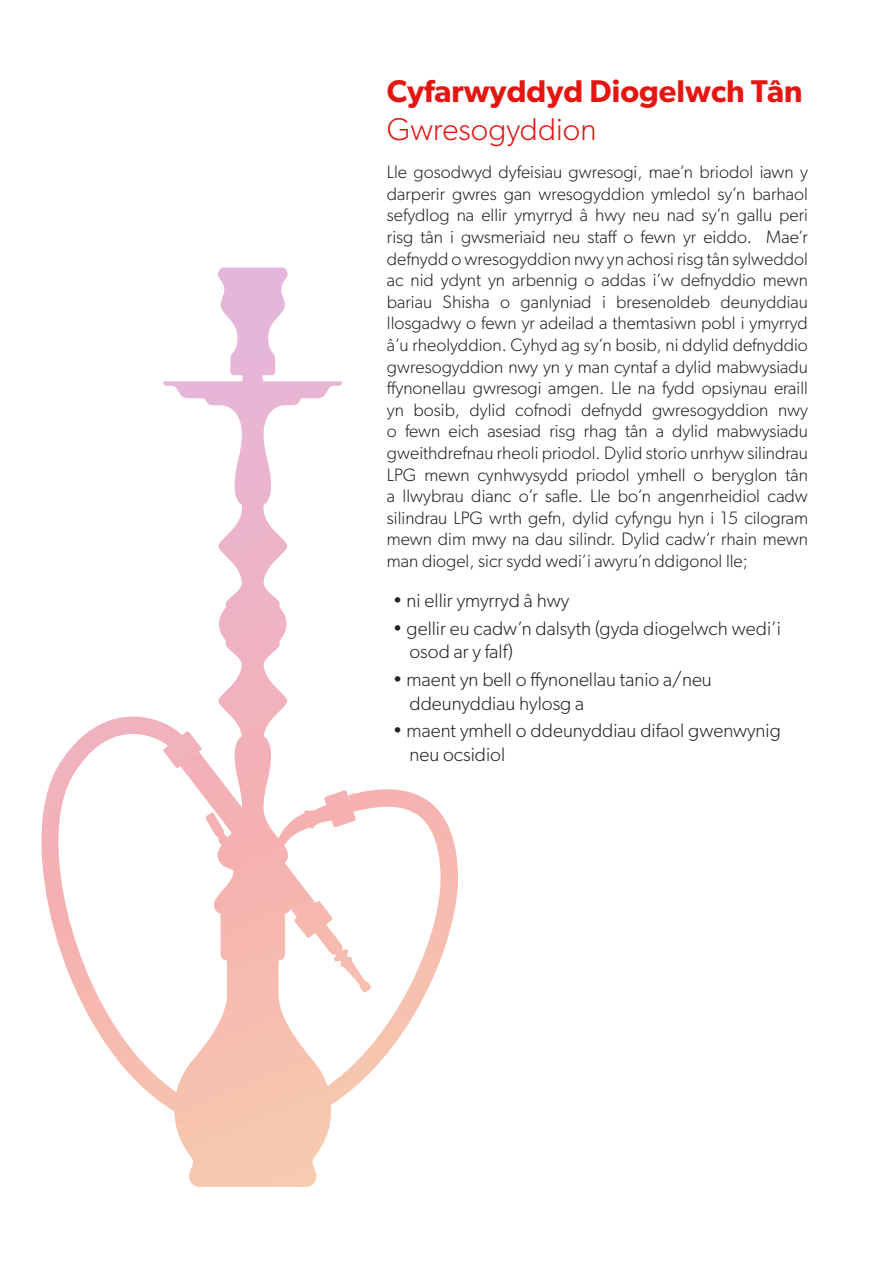
<style>
.page{position:relative;width:893px;height:1263px;background:#fff}
.page>*{position:absolute;margin:0;border:0;box-sizing:border-box;transform-origin:0 0}
.t1{font:600 31.5px/37.8px "Gibson";color:#e31712}
.t2{font:300 19.5px/23.4px "Gibson";color:#231f20}
.t3{font:300 18px/21.6px "Gibson";color:#231f20;text-align:justify}
.s1{font-weight:300}
</style>
<div class="page">
<svg style="left:41px;top:267px;width:417px;height:920px"></svg>
<p class="t1" style="left:387px;top:71px;width:417px">Cyfarwyddyd Diogelwch Tân<br><span class="s1">Gwresogyddion</span></p>
<p class="t3" style="left:387px;top:161px;width:423px">Lle gosodwyd dyfeisiau gwresogi, mae’n briodol iawn y darperir gwres gan wresogyddion ymledol sy’n barhaol sefydlog na ellir ymyrryd â hwy neu nad sy’n gallu peri risg tân i gwsmeriaid neu staff o fewn yr eiddo. Mae’r defnydd o wresogyddion nwy yn achosi risg tân sylweddol ac nid ydynt yn arbennig o addas i’w defnyddio mewn bariau Shisha o ganlyniad i bresenoldeb deunyddiau llosgadwy o fewn yr adeilad a themtasiwn pobl i ymyrryd â’u rheolyddion. Cyhyd ag sy’n bosib, ni ddylid defnyddio gwresogyddion nwy yn y man cyntaf a dylid mabwysiadu ffynonellau gwresogi amgen. Lle na fydd opsiynau eraill yn bosib, dylid cofnodi defnydd gwresogyddion nwy o fewn eich asesiad risg rhag tân a dylid mabwysiadu gweithdrefnau rheoli priodol. Dylid storio unrhyw silindrau LPG mewn cynhwysydd priodol ymhell o beryglon tân a llwybrau dianc o’r safle. Lle bo’n angenrheidiol cadw silindrau LPG wrth gefn, dylid cyfyngu hyn i 15 cilogram mewn dim mwy na dau silindr. Dylid cadw’r rhain mewn man diogel, sicr sydd wedi’i awyru’n ddigonol lle;</p>
<p class="t2" style="left:393px;top:589px;width:178px">• ni ellir ymyrryd â hwy</p>
<p class="t2" style="left:409px;top:616px;width:373px;text-indent:-16px">• gellir eu cadw’n dalsyth (gyda diogelwch wedi’i osod ar y falf)</p>
<p class="t2" style="left:409px;top:667px;width:304px;text-indent:-16px">• maent yn bell o ffynonellau tanio a/neu ddeunyddiau hylosg a</p>
<p class="t2" style="left:409px;top:718px;width:373px;text-indent:-16px">• maent ymhell o ddeunyddiau difaol gwenwynig neu ocsidiol</p>
</div>
